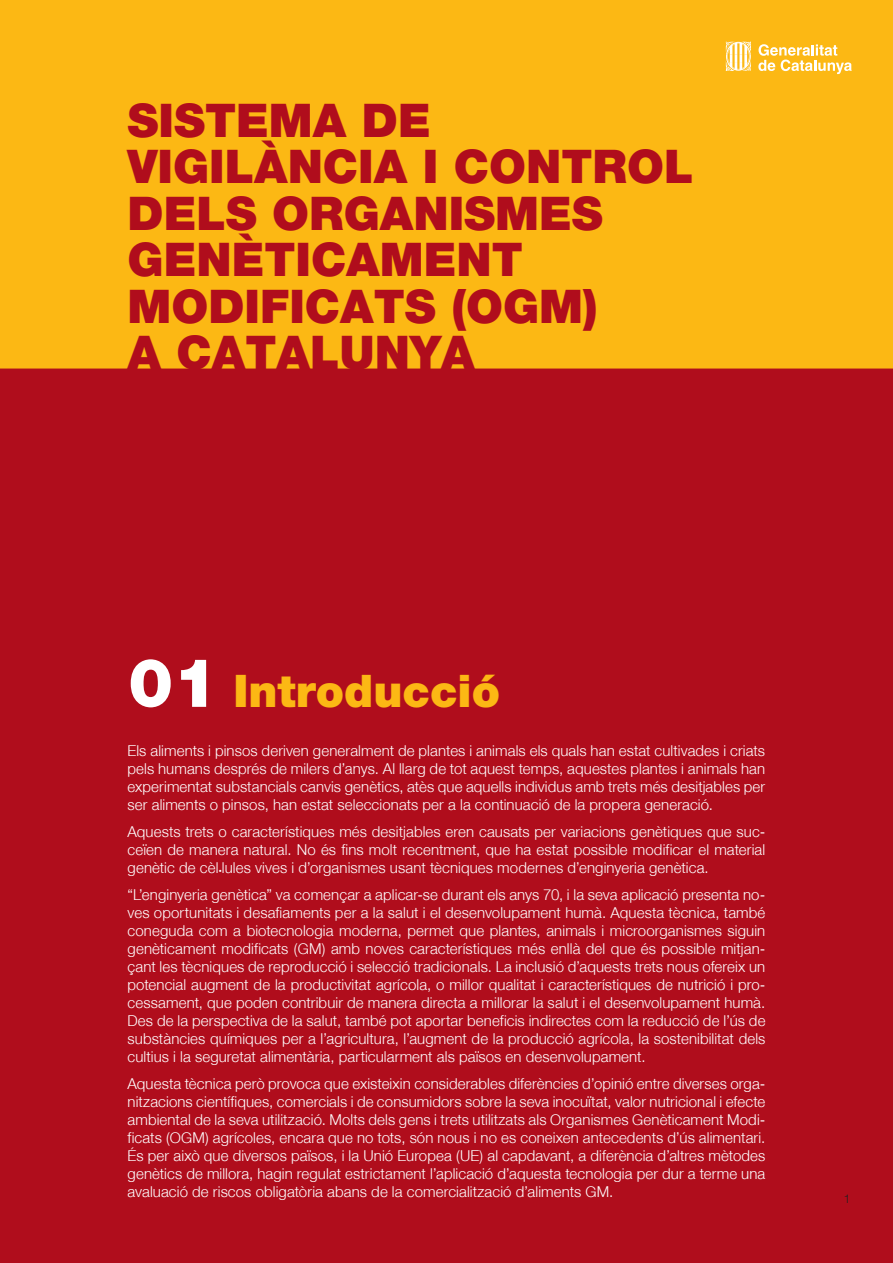
<style>
.page{position:relative;width:893px;height:1263px;background:#fff}
.page>*{position:absolute;margin:0;border:0;box-sizing:border-box;transform-origin:0 0}
.t1{font:900 46.5px/46.5px "Helvetica Neue";color:#b00d1c}
.t2{font:900 45px "Helvetica Neue";color:#fcb814}
.t3{font:300 15px/18px "Helvetica Neue";letter-spacing:.005em;color:#fff;text-align:justify}
.t4{font:300 12px "Helvetica Neue";color:#231f20}
.s1{font-size:67.5px;color:#fff}
.s2{font-size:6px}
</style>
<div class="page">
<div style="left:0;top:0;width:893px;height:369px;background:#fcb814"></div>
<div style="left:0;top:369px;width:893px;height:894px;background:#b00d1c"></div>
<svg style="left:757px;top:44px;width:95px;height:31px"></svg>
<svg style="left:724px;top:41px;width:27px;height:31px"></svg>
<h1 class="t1" style="left:128px;top:97px;width:567px">SISTEMA DE<br>VIGILÀNCIA I CONTROL<br>DELS ORGANISMES<br>GENÈTICAMENT<br>MODIFICATS (OGM)<br>A CATALUNYA</h1>
<h2 class="t2" style="left:128px;top:664px;width:373px"><span class="s1">01</span> Introducció</h2>
<p class="t3" style="left:128px;top:741px;width:639px">Els aliments i pinsos deriven generalment de plantes i animals els quals han estat cultivades i criats pels humans després de milers d’anys. Al llarg de tot aquest temps, aquestes plantes i animals han experimentat substancials canvis genètics, atès que aquells individus amb trets més desitjables per ser aliments o pinsos, han estat seleccionats per a la continuació de la propera generació.</p>
<p class="t3" style="left:128px;top:822px;width:639px">Aquests trets o característiques més desitjables eren causats per variacions genètiques que suc&shy;ceïen de manera natural. No és fins molt recentment, que ha estat possible modificar el material genètic de cèl<span class="s2">•</span>lules vives i d’organismes usant tècniques modernes d’enginyeria genètica.</p>
<p class="t3" style="left:128px;top:885px;width:639px">“L’enginyeria genètica” va començar a aplicar-se durant els anys 70, i la seva aplicació presenta no&shy;ves oportunitats i desafiaments per a la salut i el desenvolupament humà. Aquesta tècnica, també coneguda com a biotecnologia moderna, permet que plantes, animals i microorganismes siguin genèticament modificats (GM) amb noves característiques més enllà del que és possible mitjan&shy;çant les tècniques de reproducció i selecció tradicionals. La inclusió d’aquests trets nous ofereix un potencial augment de la productivitat agrícola, o millor qualitat i característiques de nutrició i pro&shy;cessament, que poden contribuir de manera directa a millorar la salut i el desenvolupament humà.<br>Des de la perspectiva de la salut, també pot aportar beneficis indirectes com la reducció de l’ús de substàncies químiques per a l’agricultura, l’augment de la producció agrícola, la sostenibilitat dels cultius i la seguretat alimentària, particularment als països en desenvolupament.</p>
<p class="t3" style="left:128px;top:1074px;width:639px">Aquesta tècnica però provoca que existeixin considerables diferències d’opinió entre diverses orga&shy;nitzacions científiques, comercials i de consumidors sobre la seva inocuïtat, valor nutricional i efecte ambiental de la seva utilització. Molts dels gens i trets utilitzats als Organismes Genèticament Modi&shy;ficats (OGM) agrícoles, encara que no tots, són nous i no es coneixen antecedents d’ús alimentari.<br>És per això que diversos països, i la Unió Europea (UE) al capdavant, a diferència d’altres mètodes genètics de millora, hagin regulat estrictament l’aplicació d’aquesta tecnologia per dur a terme una avaluació de riscos obligatòria abans de la comercialització d’aliments GM.</p>
<p class="t4" style="left:844px;top:1192px;width:8px">1</p>
</div>
